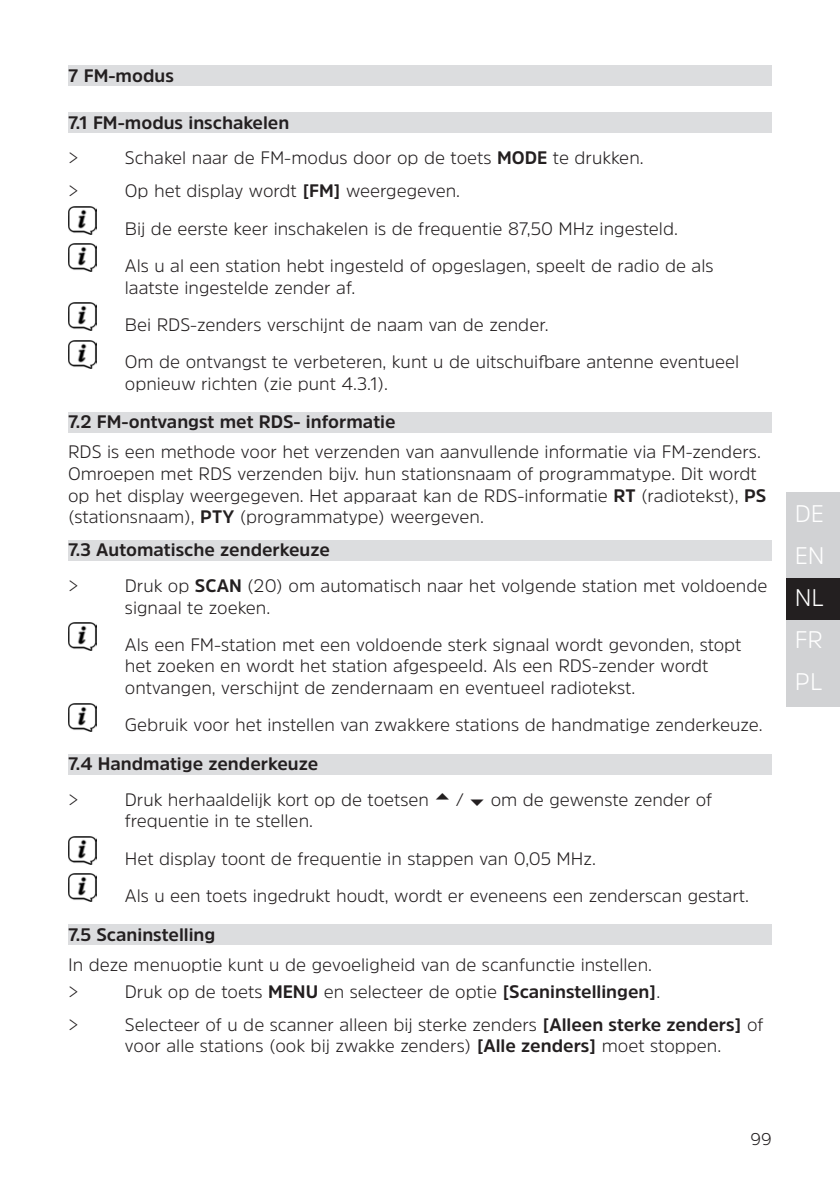
<style>
.page{position:relative;width:840px;height:1191px;background:#fff}
.page>*{position:absolute;margin:0;border:0;box-sizing:border-box;transform-origin:0 0}
.t1{font:300 24px/42px "Amsi Pro";color:#fff;text-align:justify}
.Hinweis{font:300 18px/21.6px "Amsi Pro";color:#231f20}
.Einzug{font:300 18px/21.6px "Amsi Pro";color:#231f20}
.t2{font:700 18px "Amsi Pro";color:#231f20}
.t3{font:300 17px "Amsi Pro";color:#231f20}
.s1{font-weight:700}
</style>
<div class="page">
<div style="left:785px;top:577px;width:54px;height:44px;background:#231f20"></div>
<div style="left:785px;top:534px;width:54px;height:43px;background:#d1d2d4"></div>
<div style="left:785px;top:492px;width:54px;height:43px;background:#d1d2d4"></div>
<div style="left:785px;top:621px;width:54px;height:43px;background:#d1d2d4"></div>
<div style="left:785px;top:664px;width:54px;height:43px;background:#d1d2d4"></div>
<div style="left:68px;top:65px;width:703px;height:21px;background:#dcdddf"></div>
<div style="left:68px;top:112px;width:703px;height:21px;background:#dcdddf"></div>
<div style="left:68px;top:412px;width:703px;height:21px;background:#dcdddf"></div>
<div style="left:68px;top:540px;width:703px;height:21px;background:#dcdddf"></div>
<div style="left:68px;top:753px;width:703px;height:21px;background:#dcdddf"></div>
<div style="left:68px;top:924px;width:703px;height:21px;background:#dcdddf"></div>
<img style="left:68px;top:207px;width:28px;height:28px">
<img style="left:68px;top:244px;width:28px;height:28px">
<img style="left:68px;top:303px;width:28px;height:28px">
<img style="left:68px;top:340px;width:28px;height:28px">
<img style="left:68px;top:623px;width:28px;height:28px">
<img style="left:68px;top:703px;width:28px;height:28px">
<img style="left:68px;top:836px;width:28px;height:28px">
<img style="left:68px;top:874px;width:28px;height:28px">
<p class="t2" style="left:68px;top:63px;width:107px">7 FM-modus</p>
<p class="t2" style="left:68px;top:110px;width:223px">7.1 FM-modus inschakelen</p>
<p class="Einzug" style="left:68px;top:147px;width:12px">&gt;</p>
<p class="Einzug" style="left:125px;top:147px;width:520px">Schakel naar de FM-modus door op de toets <span class="s1">MODE</span> te drukken.</p>
<p class="Einzug" style="left:68px;top:180px;width:12px">&gt;</p>
<p class="Einzug" style="left:125px;top:180px;width:336px">Op het display wordt <span class="s1">[FM]</span> weergegeven.</p>
<p class="Hinweis" style="left:125px;top:217px;width:554px">Bij de eerste keer inschakelen is de frequentie 87,50 MHz ingesteld.</p>
<p class="Hinweis" style="left:125px;top:254px;width:590px">Als u al een station hebt ingesteld of opgeslagen, speelt de radio de als laatste ingestelde zender af.</p>
<p class="Hinweis" style="left:125px;top:313px;width:425px">Bei RDS-zenders verschijnt de naam van de zender.</p>
<p class="Hinweis" style="left:125px;top:350px;width:615px">Om de ontvangst te verbeteren, kunt u de uitschuifbare antenne eventueel opnieuw richten (zie punt 4.3.1).</p>
<p class="t2" style="left:68px;top:409px;width:329px">7.2 FM-ontvangst met RDS- informatie</p>
<p class="Hinweis" style="left:68px;top:441px;width:699px">RDS is een methode voor het verzenden van aanvullende informatie via FM-zenders.<br>Omroepen met RDS verzenden bijv. hun stationsnaam of programmatype. Dit wordt op het display weergegeven. Het apparaat kan de RDS-informatie <span class="s1">RT</span> (radiotekst), <span class="s1">PS </span>(stationsnaam), <span class="s1">PTY</span> (programmatype) weergeven.</p>
<p class="t2" style="left:68px;top:537px;width:263px">7.3 Automatische zenderkeuze</p>
<p class="Einzug" style="left:68px;top:574px;width:12px">&gt;</p>
<p class="Einzug" style="left:125px;top:574px;width:643px">Druk op <span class="s1">SCAN</span> (20) om automatisch naar het volgende station met voldoende signaal te zoeken.</p>
<p class="Hinweis" style="left:125px;top:633px;width:617px">Als een FM-station met een voldoende sterk signaal wordt gevonden, stopt het zoeken en wordt het station afgespeeld. Als een RDS-zender wordt ontvangen, verschijnt de zendernaam en eventueel radiotekst.</p>
<p class="Hinweis" style="left:125px;top:713px;width:639px">Gebruik voor het instellen van zwakkere stations de handmatige zenderkeuze.</p>
<p class="t2" style="left:68px;top:751px;width:251px">7.4 Handmatige zenderkeuze</p>
<p class="Einzug" style="left:68px;top:788px;width:12px">&gt;</p>
<p class="Einzug" style="left:125px;top:788px;width:305px">Druk herhaaldelijk kort op de toetsen</p>
<p class="Einzug" style="left:456px;top:788px;width:9px">/</p>
<p class="Einzug" style="left:490px;top:788px;width:223px">om de gewenste zender of</p>
<p class="Einzug" style="left:125px;top:809px;width:189px">frequentie in te stellen.</p>
<p class="Hinweis" style="left:125px;top:847px;width:472px">Het display toont de frequentie in stappen van 0,05 MHz.</p>
<p class="Hinweis" style="left:125px;top:884px;width:625px">Als u een toets ingedrukt houdt, wordt er eveneens een zenderscan gestart.</p>
<p class="t2" style="left:68px;top:921px;width:149px">7.5 Scaninstelling</p>
<p class="Hinweis" style="left:68px;top:953px;width:585px">In deze menuoptie kunt u de gevoeligheid van de scanfunctie instellen.</p>
<p class="Einzug" style="left:68px;top:980px;width:12px">&gt;</p>
<p class="Einzug" style="left:125px;top:980px;width:536px">Druk op de toets <span class="s1">MENU</span> en selecteer de optie <span class="s1">[Scaninstellingen]</span>.</p>
<p class="Einzug" style="left:68px;top:1013px;width:12px">&gt;</p>
<p class="Einzug" style="left:125px;top:1013px;width:639px">Selecteer of u de scanner alleen bij sterke zenders <span class="s1">[Alleen sterke zenders]</span> of voor alle stations (ook bij zwakke zenders) <span class="s1">[Alle zenders]</span> moet stoppen.</p>
<h1 class="t1" style="left:794px;top:492px;width:31px">DE EN NL FR PL</h1>
<p class="t3" style="left:750px;top:1127px;width:23px">99</p>
</div>
